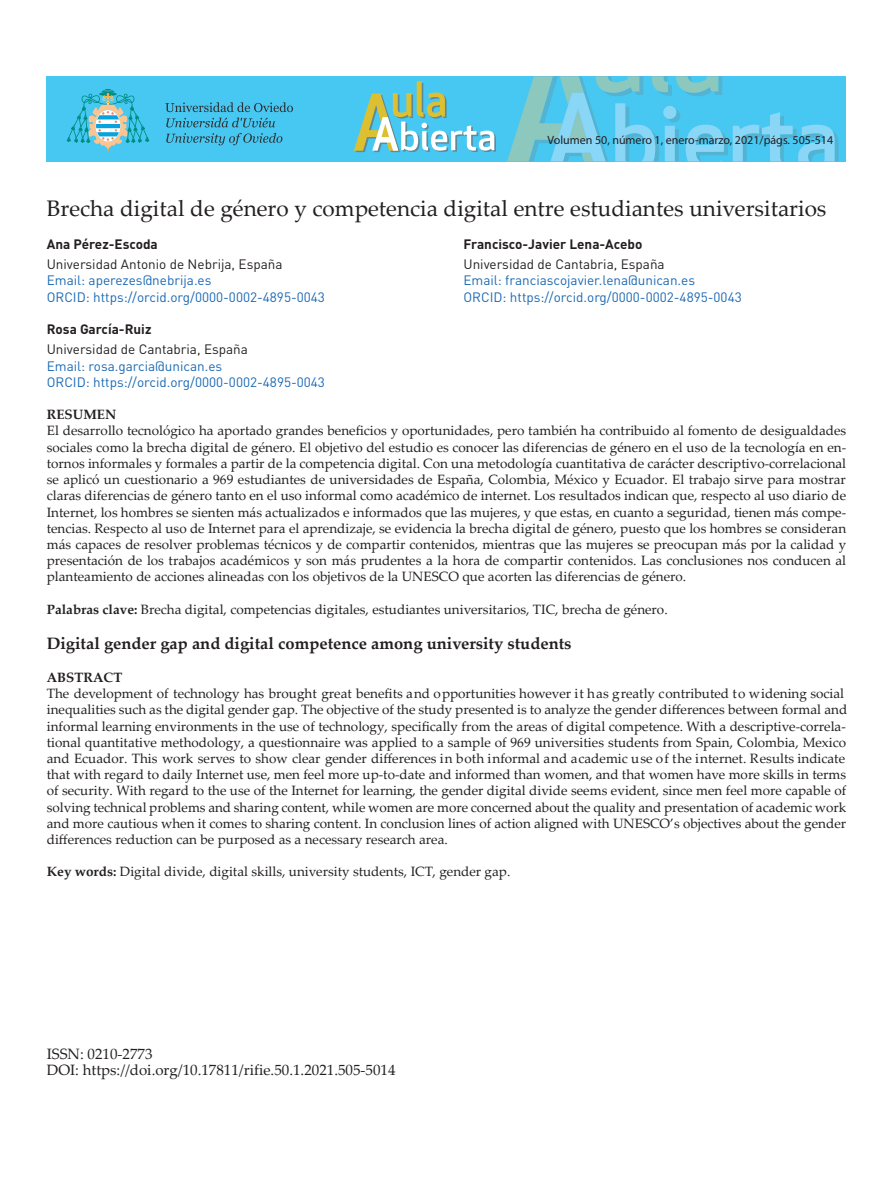
<style>
.page{position:relative;width:893px;height:1191px;background:#fff}
.page>*{position:absolute;margin:0;border:0;box-sizing:border-box;transform-origin:0 0}
.Titulo_principal{font:22.5px "Palatino Linotype";color:#231f20}
.t1{font:700 16.5px "Palatino Linotype";color:#231f20}
.t2{font:15px/16.2px "Palatino Linotype";color:#231f20}
.t3{font:13.5px/16.2px "Palatino Linotype";color:#231f20;text-align:justify}
.Universidades{font:13.5px "DIN Pro";color:#1b69b4}
.Universidades-2{font:13.5px "DIN Pro";color:#231f20}
.Autores{font:700 13.5px "DIN Pro";color:#231f20}
.Titulo_resumen_abstr{font:700 13.5px "Palatino Linotype";color:#231f20}
.t4{font:12px "Myriad Pro";color:#231f20}
.s1{font-family:"Palatino";font-weight:700}
.s2{font-weight:700}
</style>
<div class="page">
<div style="left:47px;top:76px;width:799px;height:85px;background:#47c8f2"></div>
<svg style="left:507px;top:76px;width:331px;height:85px"></svg>
<svg style="left:165px;top:102px;width:128px;height:10px"></svg>
<svg style="left:166px;top:118px;width:109px;height:9px"></svg>
<svg style="left:166px;top:133px;width:116px;height:12px"></svg>
<svg style="left:67px;top:89px;width:82px;height:64px"></svg>
<svg style="left:354px;top:81px;width:142px;height:71px"></svg>
<p class="t4" style="left:547px;top:133px;width:287px">Volumen 50, número 1, enero-marzo, 2021/págs. 505-514</p>
<p class="Titulo_principal" style="left:47px;top:193px;width:781px">Brecha digital de género y competencia digital entre estudiantes universitarios</p>
<p class="Autores" style="left:47px;top:235px;width:113px">Ana Pérez-Escoda</p>
<p class="Autores" style="left:463px;top:235px;width:180px">Francisco-Javier Lena-Acebo</p>
<p class="Universidades-2" style="left:47px;top:254px;width:237px">Universidad Antonio de Nebrija, España</p>
<p class="Universidades-2" style="left:463px;top:254px;width:203px">Universidad de Cantabria, España</p>
<p class="Universidades" style="left:47px;top:270px;width:166px">Email: aperezes@nebrija.es</p>
<p class="Universidades" style="left:463px;top:270px;width:233px">Email: franciascojavier.lena@unican.es</p>
<p class="Universidades" style="left:47px;top:286px;width:280px">ORCID: https://orcid.org/0000-0002-4895-0043</p>
<p class="Universidades" style="left:463px;top:286px;width:280px">ORCID: https://orcid.org/0000-0002-4895-0043</p>
<p class="Autores" style="left:47px;top:320px;width:106px">Rosa García-Ruiz</p>
<p class="Universidades-2" style="left:47px;top:339px;width:203px">Universidad de Cantabria, España</p>
<p class="Universidades" style="left:47px;top:355px;width:177px">Email: rosa.garcia@unican.es</p>
<p class="Universidades" style="left:47px;top:371px;width:280px">ORCID: https://orcid.org/0000-0002-4895-0043</p>
<p class="Titulo_resumen_abstr" style="left:47px;top:405px;width:71px">RESUMEN</p>
<p class="t3" style="left:47px;top:422px;width:801px">El desarrollo tecnológico ha aportado grandes beneficios y oportunidades, pero también ha contribuido al fomento de desigualdades sociales como la brecha digital de género. El objetivo del estudio es conocer las diferencias de género en el uso de la tecnología en en&shy;tornos informales y formales a partir de la competencia digital. Con una metodología cuantitativa de carácter descriptivo-correlacional se aplicó un cuestionario a 969 estudiantes de universidades de España, Colombia, México y Ecuador. El trabajo sirve para mostrar claras diferencias de género tanto en el uso informal como académico de internet. Los resultados indican que, respecto al uso diario de Internet, los hombres se sienten más actualizados e informados que las mujeres, y que estas, en cuanto a seguridad, tienen más compe&shy;tencias. Respecto al uso de Internet para el aprendizaje, se evidencia la brecha digital de género, puesto que los hombres se consideran más capaces de resolver problemas técnicos y de compartir contenidos, mientras que las mujeres se preocupan más por la calidad y presentación de los trabajos académicos y son más prudentes a la hora de compartir contenidos. Las conclusiones nos conducen al planteamiento de acciones alineadas con los objetivos de la UNESCO que acorten las diferencias de género.</p>
<p class="t3" style="left:47px;top:600px;width:622px"><span class="s1">Palabras clave:</span> Brecha digital, competencias digitales, estudiantes universitarios, TIC, brecha de género.</p>
<p class="t1" style="left:47px;top:632px;width:526px">Digital gender gap and digital competence among university students</p>
<p class="t3" style="left:47px;top:668px;width:802px;text-align:left"><span class="s2">ABSTRACT<br></span>The development of technology has brought great benefits and opportunities however it has greatly contributed to widening social inequalities such as the digital gender gap. The objective of the study presented is to analyze the gender differences between formal and informal learning environments in the use of technology, specifically from the areas of digital competence. With a descriptive-correla&shy;tional quantitative methodology, a questionnaire was applied to a sample of 969 universities students from Spain, Colombia, Mexico and Ecuador. This work serves to show clear gender differences in both informal and academic use of the internet. Results indicate that with regard to daily Internet use, men feel more up-to-date and informed than women, and that women have more skills in terms of security. With regard to the use of the Internet for learning, the gender digital divide seems evident, since men feel more capable of solving technical problems and sharing content, while women are more concerned about the quality and presentation of academic work and more cautious when it comes to sharing content. In conclusion lines of action aligned with UNESCO’s objectives about the gender differences reduction can be purposed as a necessary research area.</p>
<p class="t3" style="left:47px;top:863px;width:465px"><span class="s1">Key words:</span> Digital divide, digital skills, university students, ICT, gender gap.</p>
<p class="t2" style="left:47px;top:1045px;width:350px">ISSN: 0210-2773<br>DOI: https://doi.org/10.17811/rifie.50.1.2021.505-5014</p>
</div>
